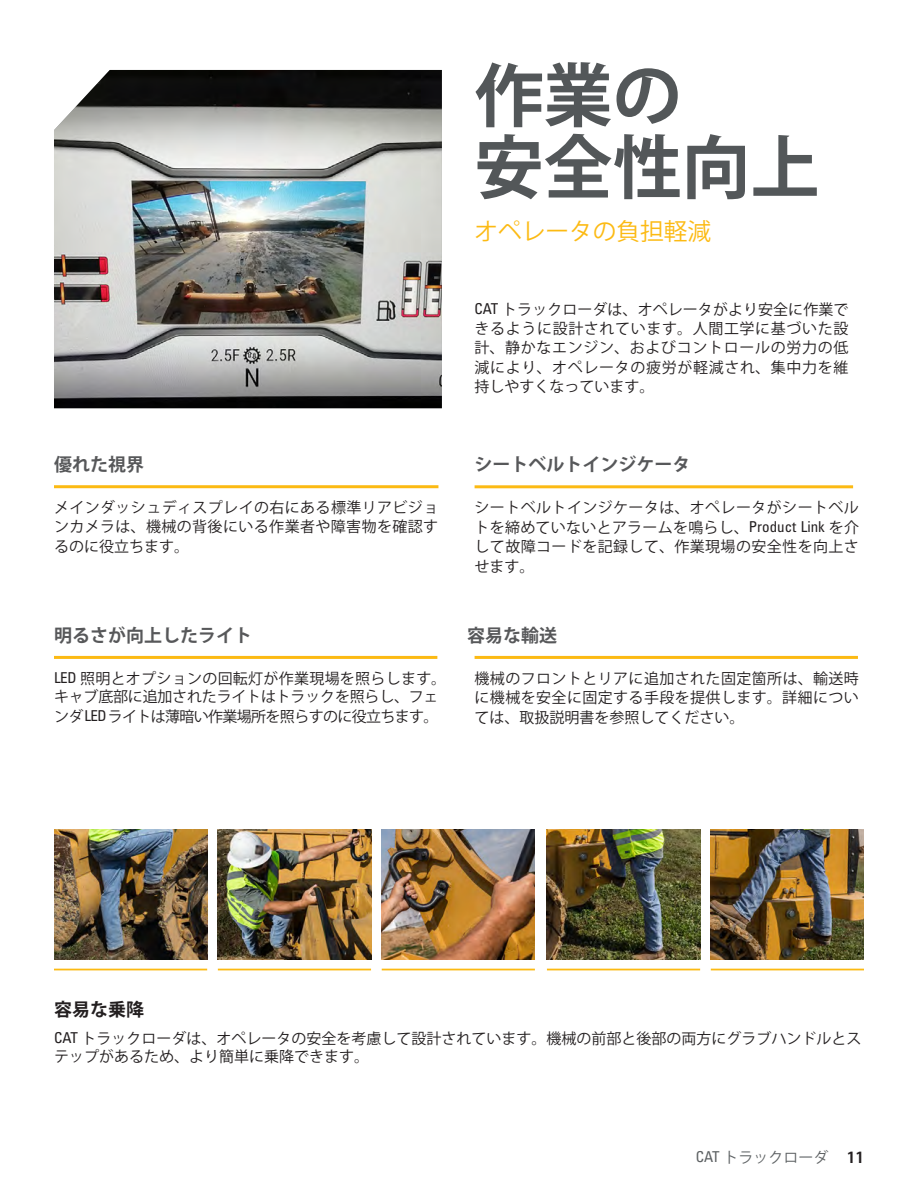
<style>
.page{position:relative;width:918px;height:1188px;background:#fff}
.page>*{position:absolute;margin:0;border:0;box-sizing:border-box;transform-origin:0 0}
.Headline_xl_gray{font:700 69px/72px "Koz Go Pro";color:#535759}
.Subhead_small_yellow{font:23.7px "Koz Go Pro";color:#fcba13}
.Subhead_small_gray{font:700 18px "Koz Go Pro";color:#57585a}
.Headline_small_black{font:700 18px "Koz Go Pro";color:#231f20}
.Body_copy{font:15px/19.5px "Koz Go Pro";letter-spacing:.02em;color:#231f20;text-align:justify}
.Body_copy-2{font:15px/19.2px "Koz Go Pro";letter-spacing:-.015em;color:#231f20}
.Body_copy-3{font:15px/18.8px "Koz Go Pro";color:#231f20}
.t1{font:15px "Koz Go Pro";color:#5d6163}
.s1{font-family:"Univers LT Std";font-stretch:condensed}
.s2{font-weight:700;color:#231f20}
</style>
<div class="page">
<hr style="left:54px;top:485px;width:384px;height:3px;background:#fcba13">
<hr style="left:475px;top:485px;width:378px;height:3px;background:#fcba13">
<hr style="left:54px;top:656px;width:383px;height:3px;background:#fcba13">
<hr style="left:475px;top:656px;width:383px;height:3px;background:#fcba13">
<img style="left:54px;top:70px;width:388px;height:338px">
<hr style="left:711px;top:969px;width:153px;height:1px;background:#fcba13">
<hr style="left:54px;top:969px;width:153px;height:1px;background:#fcba13">
<hr style="left:547px;top:969px;width:153px;height:1px;background:#fcba13">
<hr style="left:218px;top:969px;width:153px;height:1px;background:#fcba13">
<hr style="left:382px;top:969px;width:153px;height:1px;background:#fcba13">
<img style="left:54px;top:829px;width:153px;height:131px">
<img style="left:218px;top:829px;width:153px;height:131px">
<img style="left:382px;top:829px;width:153px;height:131px">
<img style="left:547px;top:829px;width:153px;height:131px">
<img style="left:711px;top:829px;width:153px;height:131px">
<p class="Headline_xl_gray" style="left:475px;top:64px;width:347px">作業の<br>安全性向上</p>
<p class="Subhead_small_yellow" style="left:475px;top:216px;width:238px">オペレータの負担軽減</p>
<p class="Body_copy" style="left:475px;top:300px;width:375px"><span class="s1">CAT</span> トラックローダは、オペレータがより安全に作業できるように設計されています。人間工学に基づいた設計、静かなエンジン、およびコントロールの労力の低減により、オペレータの疲労が軽減され、集中力を維持しやすくなっています。</p>
<p class="Subhead_small_gray" style="left:54px;top:453px;width:91px">優れた視界</p>
<p class="Subhead_small_gray" style="left:475px;top:453px;width:217px">シートベルトインジケータ</p>
<p class="Body_copy" style="left:54px;top:498px;width:386px">メインダッシュディスプレイの右にある標準リアビジョンカメラは、機械の背後にいる作業者や障害物を確認するのに役立ちます。</p>
<p class="Body_copy" style="left:475px;top:498px;width:386px">シートベルトインジケータは、オペレータがシートベルトを締めていないとアラームを鳴らし、<span class="s1">Product Link</span> を介して故障コードを記録して、作業現場の安全性を向上させます。</p>
<p class="Subhead_small_gray" style="left:54px;top:623px;width:199px">明るさが向上したライト</p>
<p class="Subhead_small_gray" style="left:467px;top:624px;width:91px">容易な輸送</p>
<p class="Body_copy-2" style="left:54px;top:669px;width:394px"><span class="s1">LED</span> 照明とオプションの回転灯が作業現場を照らします。キャブ底部に追加されたライトはトラックを照らし、フェンダ<span class="s1">LED</span>ライトは薄暗い作業場所を照らすのに役立ちます。</p>
<p class="Body_copy" style="left:475px;top:669px;width:386px">機械のフロントとリアに追加された固定箇所は、輸送時に機械を安全に固定する手段を提供します。詳細については、取扱説明書を参照してください。</p>
<p class="Headline_small_black" style="left:54px;top:997px;width:91px">容易な乗降</p>
<p class="Body_copy-3" style="left:54px;top:1029px;width:809px"><span class="s1">CAT</span> トラックローダは、オペレータの安全を考慮して設計されています。機械の前部と後部の両方にグラブハンドルとステップがあるため、より簡単に乗降できます。</p>
<p class="t1" style="left:696px;top:1148px;width:170px"><span class="s1">CAT</span> トラックローダ <span class="s2">11</span></p>
</div>
